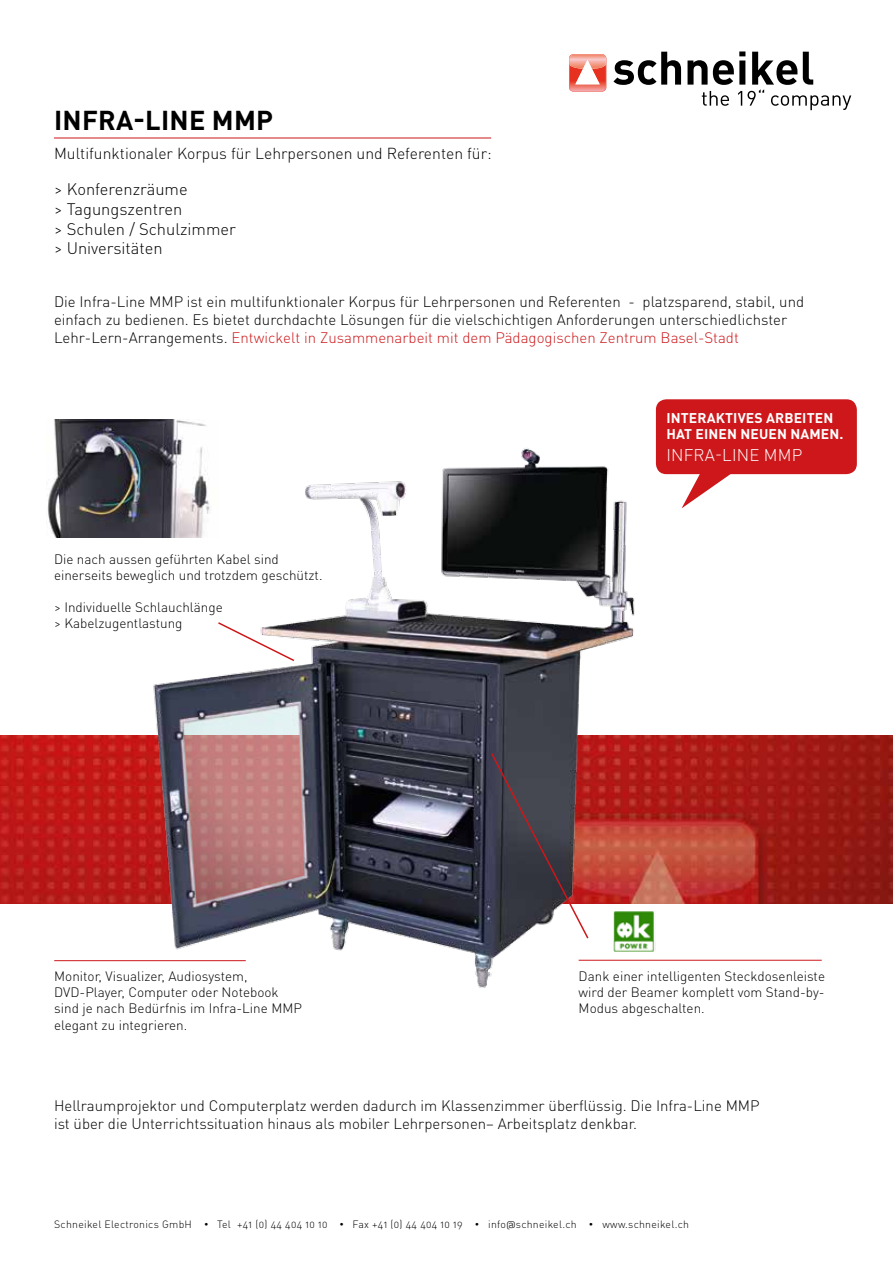
<style>
.page{position:relative;width:893px;height:1263px;background:#fff}
.page>*{position:absolute;margin:0;border:0;box-sizing:border-box;transform-origin:0 0}
.t1{font:700 27px "DIN Pro";letter-spacing:.01em;color:#000}
.t2{font:300 16.8px "DIN Pro";letter-spacing:.01em;color:#fff}
.t3{font:300 16.5px/19.8px "DIN Pro";color:#000}
.t4{font:300 15.75px "DIN Pro";color:#000}
.t5{font:300 15px/18px "DIN Pro";color:#000}
.t6{font:700 13.95px/16.8px "DIN Pro";letter-spacing:.01em;color:#fff}
.t7{font:300 13.5px/16.2px "DIN Pro";color:#000}
.t8{font:10.5px "DIN Light Alternate";letter-spacing:.025em;color:#000}
.s1{color:#cd171a}
.s2{font-size:8.25px}
.s3{font-family:"Diavlo";font-weight:300}
</style>
<div class="page">
<img style="left:0;top:736px;width:893px;height:167px">
<svg style="left:613px;top:52px;width:68px;height:33px"></svg>
<svg style="left:687px;top:51px;width:164px;height:59px"></svg>
<svg style="left:569px;top:54px;width:37px;height:38px"></svg>
<img style="left:95px;top:400px;width:602px;height:588px">
<hr style="left:54px;top:138px;width:437px;height:1px;background:#cd171a">
<hr style="left:54px;top:960px;width:192px;height:1px;background:#cd171a">
<hr style="left:579px;top:960px;width:243px;height:1px;background:#cd171a">
<svg style="left:490px;top:752px;width:100px;height:188px;background:#5e4d54"></svg>
<svg style="left:216px;top:621px;width:80px;height:41px"></svg>
<div style="left:656px;top:399px;width:201px;height:75px;background:#cd171a;border-radius:10px"></div>
<svg style="left:682px;top:474px;width:54px;height:34px"></svg>
<img style="left:47px;top:420px;width:171px;height:118px">
<img style="left:612px;top:910px;width:44px;height:44px">
<h1 class="t1" style="left:54px;top:102px;width:221px">INFRA-LINE MMP</h1>
<p class="t4" style="left:54px;top:142px;width:439px">Multifunktionaler Korpus für Lehrpersonen und Referenten für:</p>
<p class="t3" style="left:54px;top:178px;width:183px">&gt; Konferenzräume<br>&gt; Tagungszentren<br>&gt; Schulen / Schulzimmer &gt; Universitäten</p>
<p class="t5" style="left:54px;top:292px;width:752px">Die Infra-Line MMP ist ein multifunktionaler Korpus für Lehrpersonen und Referenten - platzsparend, stabil, und einfach zu bedienen. Es bietet durchdachte Lösungen für die vielschichtigen Anforderungen unterschiedlichster<br>Lehr-Lern-Arrangements. <span class="s1">Entwickelt in Zusammenarbeit mit dem Pädagogischen Zentrum Basel-Stadt</span></p>
<p class="t7" style="left:54px;top:550px;width:270px">Die nach aussen geführten Kabel sind einerseits beweglich und trotzdem geschützt.</p>
<p class="t7" style="left:54px;top:599px;width:170px">&gt; Individuelle Schlauchlänge &gt; Kabelzugentlastung</p>
<p class="t6" style="left:666px;top:409px;width:179px">INTERAKTIVES ARBEITEN<br>HAT EINEN NEUEN NAMEN.</p>
<p class="t2" style="left:666px;top:443px;width:137px">INFRA-LINE MMP</p>
<p class="t7" style="left:54px;top:967px;width:249px">Monitor, Visualizer, Audiosystem, DVD-Player, Computer oder Notebook sind je nach Bedürfnis im Infra-Line MMP elegant zu integrieren.</p>
<p class="t7" style="left:579px;top:967px;width:248px;text-align:justify">Dank einer intelligenten Steckdosenleiste wird der Beamer komplett vom Stand-by-Modus abgeschalten.</p>
<p class="t5" style="left:54px;top:1096px;width:707px">Hellraumprojektor und Computerplatz werden dadurch im Klassenzimmer überflüssig. Die Infra-Line MMP ist über die Unterrichtssituation hinaus als mobiler Lehrpersonen– Arbeitsplatz denkbar.</p>
<p class="t8" style="left:54px;top:1217px;width:636px">Schneikel Electronics GmbH <span class="s2">•</span> Tel +41 (0) 44 404 10 10 <span class="s2">•</span> Fax +41 (0) 44 404 10 19 <span class="s2">•</span> info<span class="s3">@</span>schneikel.ch <span class="s2">•</span> www.schneikel.ch</p>
</div>
